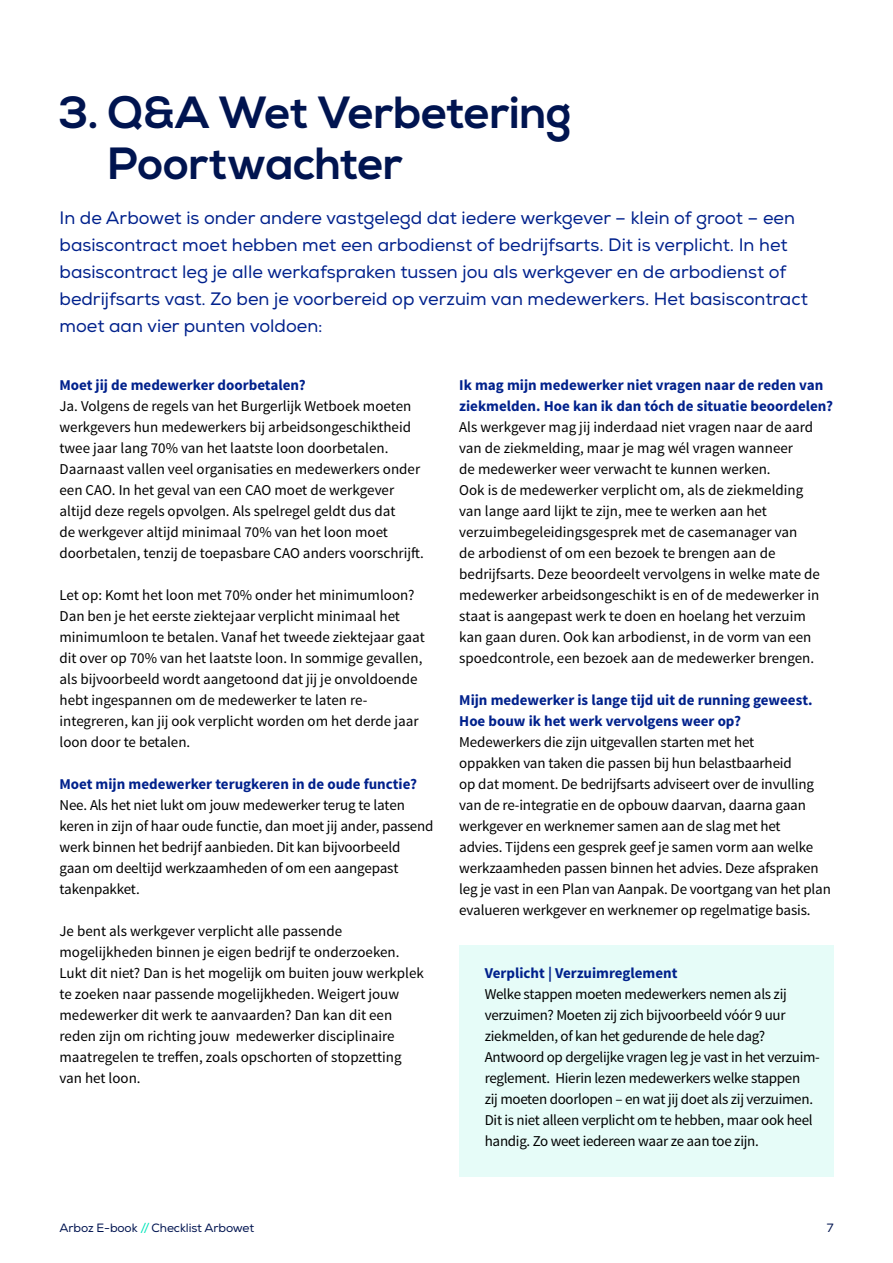
<style>
.page{position:relative;width:893px;height:1263px;background:#fff}
.page>*{position:absolute;margin:0;border:0;box-sizing:border-box;transform-origin:0 0}
.t1{font:700 45px/51px "Nexa";letter-spacing:-.01em;color:#001450}
.t2{font:18px/27px "Nexa";color:#00218c}
.t3{font:15px/21px "Source Sans Pro";letter-spacing:-.005em;color:#000}
.t4{font:700 15px/21px "Source Sans Pro";color:#00218c}
.t5{font:12px "Nexa";letter-spacing:-.01em;color:#001450}
.s1{color:#00e6ba}
</style>
<div class="page">
<div style="left:459px;top:945px;width:374px;height:232px;background:#e6fcf8"></div>
<h1 class="t1" style="left:108px;top:88px;width:464px;text-indent:-49px">3. Q&amp;A Wet Verbetering<br>Poortwachter</h1>
<p class="t2" style="left:60px;top:204px;width:750px">In de Arbowet is onder andere vastgelegd dat iedere werkgever – klein of groot – een basiscontract moet hebben met een arbodienst of bedrijfsarts. Dit is verplicht. In het basiscontract leg je alle werkafspraken tussen jou als werkgever en de arbodienst of bedrijfsarts vast. Zo ben je voorbereid op verzuim van medewerkers. Het basiscontract moet aan vier punten voldoen:</p>
<p class="t4" style="left:60px;top:375px;width:248px">Moet jij de medewerker doorbetalen?</p>
<p class="t3" style="left:60px;top:396px;width:366px">Ja. Volgens de regels van het Burgerlijk Wetboek moeten werkgevers hun medewerkers bij arbeidsongeschiktheid twee jaar lang 70% van het laatste loon doorbetalen.<br>Daarnaast vallen veel organisaties en medewerkers onder een CAO. In het geval van een CAO moet de werkgever altijd deze regels opvolgen. Als spelregel geldt dus dat<br>de werkgever altijd minimaal 70% van het loon moet doorbetalen, tenzij de toepasbare CAO anders voorschrijft.</p>
<p class="t3" style="left:60px;top:585px;width:367px">Let op: Komt het loon met 70% onder het minimumloon?<br>Dan ben je het eerste ziektejaar verplicht minimaal het minimumloon te betalen. Vanaf het tweede ziektejaar gaat dit over op 70% van het laatste loon. In sommige gevallen, als bijvoorbeeld wordt aangetoond dat jij je onvoldoende hebt ingespannen om de medewerker te laten re&shy;integreren, kan jij ook verplicht worden om het derde jaar loon door te betalen.</p>
<p class="t4" style="left:60px;top:774px;width:359px">Moet mijn medewerker terugkeren in de oude functie?</p>
<p class="t3" style="left:60px;top:795px;width:376px">Nee. Als het niet lukt om jouw medewerker terug te laten keren in zijn of haar oude functie, dan moet jij ander, passend werk binnen het bedrijf aanbieden. Dit kan bijvoorbeeld gaan om deeltijd werkzaamheden of om een aangepast takenpakket.</p>
<p class="t3" style="left:60px;top:921px;width:366px">Je bent als werkgever verplicht alle passende mogelijkheden binnen je eigen bedrijf te onderzoeken.<br>Lukt dit niet? Dan is het mogelijk om buiten jouw werkplek te zoeken naar passende mogelijkheden. Weigert jouw medewerker dit werk te aanvaarden? Dan kan dit een reden zijn om richting jouw medewerker disciplinaire maatregelen te treffen, zoals opschorten of stopzetting van het loon.</p>
<p class="t4" style="left:459px;top:375px;width:375px">Ik mag mijn medewerker niet vragen naar de reden van ziekmelden. Hoe kan ik dan tóch de situatie beoordelen?</p>
<p class="t3" style="left:459px;top:417px;width:362px">Als werkgever mag jij inderdaad niet vragen naar de aard van de ziekmelding, maar je mag wél vragen wanneer<br>de medewerker weer verwacht te kunnen werken.<br>Ook is de medewerker verplicht om, als de ziekmelding van lange aard lijkt te zijn, mee te werken aan het verzuimbegeleidingsgesprek met de casemanager van<br>de arbodienst of om een bezoek te brengen aan de bedrijfsarts. Deze beoordeelt vervolgens in welke mate de medewerker arbeidsongeschikt is en of de medewerker in staat is aangepast werk te doen en hoelang het verzuim kan gaan duren. Ook kan arbodienst, in de vorm van een spoedcontrole, een bezoek aan de medewerker brengen.</p>
<p class="t4" style="left:459px;top:690px;width:355px">Mijn medewerker is lange tijd uit de running geweest.<br>Hoe bouw ik het werk vervolgens weer op?</p>
<p class="t3" style="left:459px;top:732px;width:373px">Medewerkers die zijn uitgevallen starten met het<br>oppakken van taken die passen bij hun belastbaarheid<br>op dat moment. De bedrijfsarts adviseert over de invulling van de re-integratie en de opbouw daarvan, daarna gaan werkgever en werknemer samen aan de slag met het<br>advies. Tijdens een gesprek geef je samen vorm aan welke werkzaamheden passen binnen het advies. Deze afspraken leg je vast in een Plan van Aanpak. De voortgang van het plan evalueren werkgever en werknemer op regelmatige basis.</p>
<p class="t4" style="left:485px;top:963px;width:194px">Verplicht | Verzuimreglement</p>
<p class="t3" style="left:485px;top:984px;width:335px">Welke stappen moeten medewerkers nemen als zij verzuimen? Moeten zij zich bijvoorbeeld vóór 9 uur ziekmelden, of kan het gedurende de hele dag?<br>Antwoord op dergelijke vragen leg je vast in het verzuim&shy;reglement. Hierin lezen medewerkers welke stappen<br>zij moeten doorlopen – en wat jij doet als zij verzuimen.<br>Dit is niet alleen verplicht om te hebben, maar ook heel handig. Zo weet iedereen waar ze aan toe zijn.</p>
<p class="t5" style="left:60px;top:1221px;width:196px">Arboz E-book <span class="s1">//</span> Checklist Arbowet</p>
<p class="t5" style="left:827px;top:1221px;width:8px">7</p>
</div>
